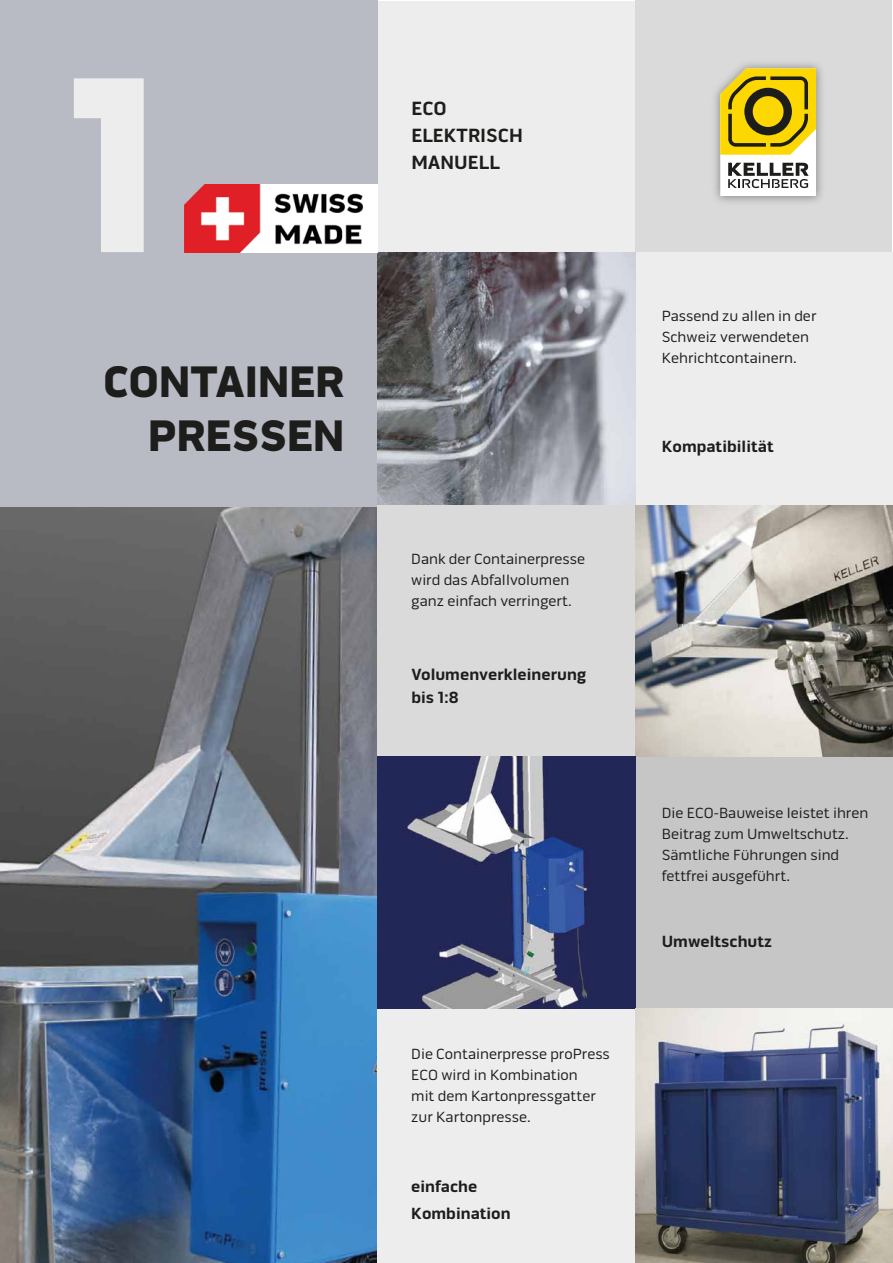
<style>
.page{position:relative;width:893px;height:1263px;background:#fff}
.page>*{position:absolute;margin:0;border:0;box-sizing:border-box;transform-origin:0 0}
.t1{font:900 255.45px "Pill Gothic 900 mg";color:#ededed;scale:.85 1}
.t2{font:900 45px/54px "Pill Gothic 900 mg";color:#1d1d1b;text-align:right;scale:.85 1}
.t3{font:700 19.5px/27px "Pill Gothic 600 mg";color:#1d1d1b}
.t4{font:700 16.5px/23.7px "Pill Gothic 600 mg";color:#1d1d1b}
.t5{font:15px/21px "Pill Gothic 600 mg";color:#1d1d1b}
</style>
<div class="page">
<img style="left:0;top:505px;width:378px;height:758px">
<div style="left:376px;top:1px;width:259px;height:252px;background:#ededed"></div>
<div style="left:635px;top:1px;width:257px;height:251px;background:#dadada"></div>
<div style="left:0;top:0;width:377px;height:506px;background:#b8bbc4"></div>
<div style="left:635px;top:756px;width:258px;height:253px;background:#c6c6c6"></div>
<div style="left:378px;top:1008px;width:257px;height:255px;background:#ededed"></div>
<div style="left:635px;top:252px;width:258px;height:253px;background:#ededed"></div>
<div style="left:378px;top:505px;width:257px;height:251px;background:#dadada"></div>
<img style="left:715px;top:63px;width:107px;height:139px">
<svg style="left:720px;top:68px;width:96px;height:128px;background:#c9b854"></svg>
<img style="left:377px;top:252px;width:258px;height:253px">
<img style="left:635px;top:505px;width:258px;height:251px">
<img style="left:377px;top:756px;width:258px;height:252px">
<img style="left:635px;top:1008px;width:258px;height:255px">
<img style="left:185px;top:184px;width:193px;height:68px">
<h1 class="t1" style="left:65px;top:6px;width:116px">1</h1>
<h2 class="t2" style="left:103px;top:356px;width:285px">CONTAINER<br>PRESSEN</h2>
<h3 class="t3" style="left:411px;top:95px;width:113px">ECO<br>ELEKTRISCH<br>MANUELL</h3>
<p class="t5" style="left:411px;top:548px;width:175px">Dank der Containerpresse wird das Abfallvolumen ganz einfach verringert.</p>
<p class="t4" style="left:411px;top:662px;width:177px">Volumenverkleinerung bis 1:8</p>
<p class="t5" style="left:411px;top:1044px;width:200px">Die Containerpresse proPress<br>ECO wird in Kombination<br>mit dem Kartonpressgatter zur Kartonpresse.</p>
<p class="t4" style="left:411px;top:1173px;width:101px;line-height:27px">einfache<br>Kombination</p>
<p class="t5" style="left:662px;top:305px;width:156px">Passend zu allen in der<br>Schweiz verwendeten<br>Kehrichtcontainern.</p>
<p class="t4" style="left:662px;top:435px;width:114px">Kompatibilität</p>
<p class="t5" style="left:662px;top:803px;width:208px">Die ECO-Bauweise leistet ihren<br>Beitrag zum Umweltschutz.<br>Sämtliche Führungen sind fettfrei ausgeführt.</p>
<p class="t4" style="left:662px;top:930px;width:112px">Umweltschutz</p>
</div>
